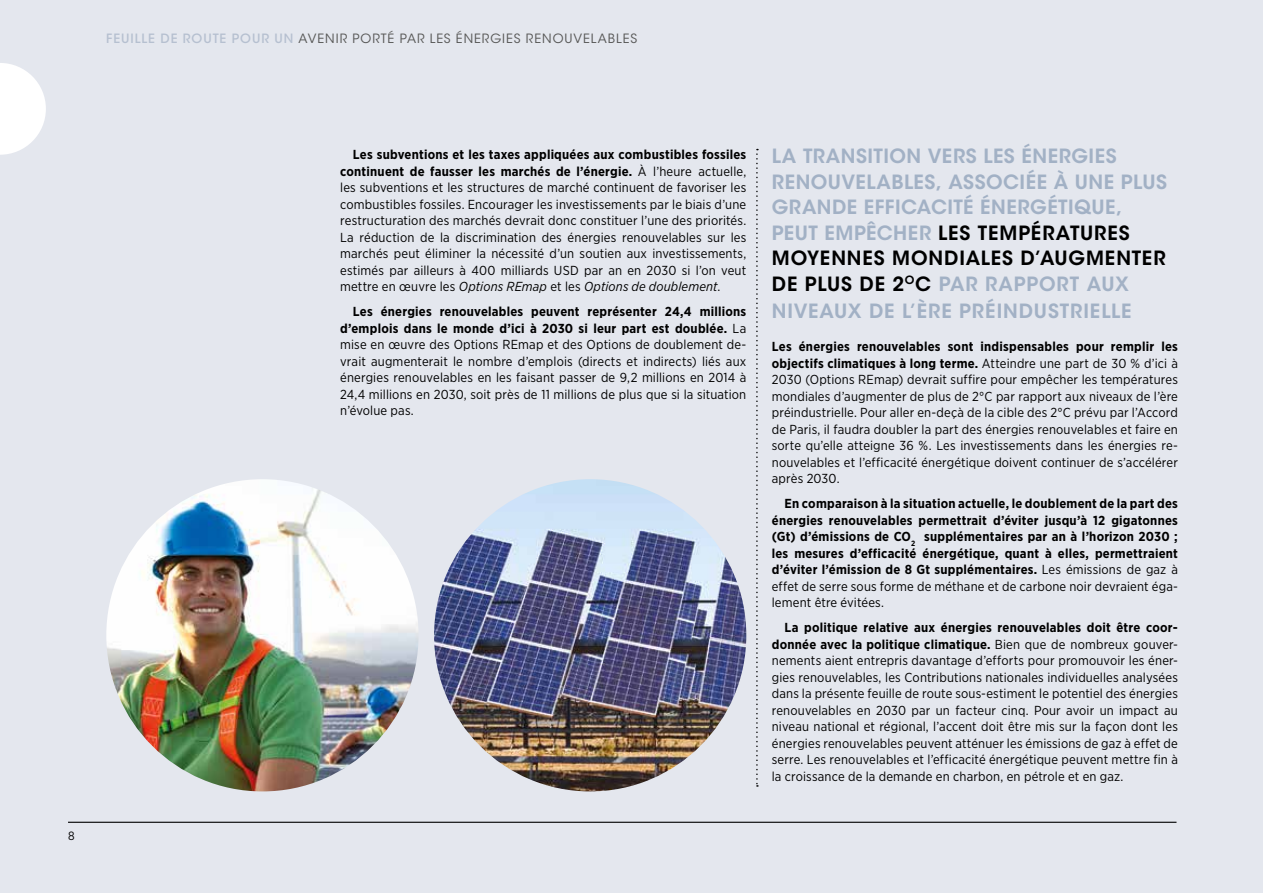
<style>
.page{position:relative;width:1263px;height:893px;background:#e4e7ee}
.page>*{position:absolute;margin:0;border:0;box-sizing:border-box;transform-origin:0 0}
.t1{font:600 19.5px/25.8px "ITC Avant Garde Std";letter-spacing:.035em;color:#a2b1c5}
.t2{font:13.05px/16.5px "Gotham Narrow";letter-spacing:.01em;color:#000;text-align:justify}
.t3{font:700 13.05px/16.5px "Gotham Narrow";letter-spacing:.015em;color:#000;text-align:justify}
.t4{font:12.75px "ITC Avant Garde Std";letter-spacing:.075em;color:#575756}
.t5{font:12px "Gotham Narrow";color:#000}
.s1{font-weight:500;color:#b6c0d0}
.s2{font-weight:700}
.s3{font-style:italic}
.s4{color:#000}
.s5{font-weight:400}
</style>
<div class="page">
<svg style="left:756px;top:149px;width:2px;height:638px"></svg>
<svg style="left:0;top:63px;width:46px;height:92px"></svg>
<img style="left:434px;top:479px;width:312px;height:312px;border-radius:156px">
<img style="left:106px;top:479px;width:313px;height:312px;border-radius:156px">
<hr style="left:68px;top:822px;width:1108px;height:1px;background:#000">
<p class="t4" style="left:106px;top:30px;width:532px"><span class="s1">FEUILLE DE ROUTE POUR UN</span> AVENIR PORTÉ PAR LES ÉNERGIES RENOUVELABLES</p>
<p class="t5" style="left:68px;top:828px;width:8px">8</p>
<p class="t2" style="left:340px;top:146px;width:408px;text-indent:13px"><span class="s2">Les subventions et les taxes appliquées aux combustibles fossiles continuent de fausser les marchés de l’énergie.</span> À l’heure actuelle, les subventions et les structures de marché continuent de favoriser les combustibles fossiles. Encourager les investissements par le biais d’une restructuration des marchés devrait donc constituer l’une des priorités.<br>La réduction de la discrimination des énergies renouvelables sur les marchés peut éliminer la nécessité d’un soutien aux investissements, estimés par ailleurs à 400 milliards USD par an en 2030 si l’on veut mettre en œuvre les <span class="s3">Options REmap</span> et les <span class="s3">Options de doublement</span>.</p>
<p class="t2" style="left:340px;top:303px;width:408px;text-indent:13px"><span class="s2">Les énergies renouvelables peuvent représenter 24,4 millions d’emplois dans le monde d’ici à 2030 si leur part est doublée.</span> La mise en œuvre des Options REmap et des Options de doublement de&shy;vrait augmenterait le nombre d’emplois (directs et indirects) liés aux énergies renouvelables en les faisant passer de 9,2 millions en 2014 à 24,4 millions en 2030, soit près de 11 millions de plus que si la situation n’évolue pas.</p>
<h1 class="t1" style="left:772px;top:143px;width:397px">LA TRANSITION VERS LES ÉNERGIES<br>RENOUVELABLES, ASSOCIÉE À UNE PLUS<br>GRANDE EFFICACITÉ ÉNERGÉTIQUE,<br>PEUT EMPÊCHER <span class="s4">LES TEMPÉRATURES<br>MOYENNES MONDIALES D’AUGMENTER<br>DE PLUS DE 2</span><sup>O</sup><span class="s4">C</span> PAR RAPPORT AUX<br>NIVEAUX DE L’ÈRE PRÉINDUSTRIELLE</h1>
<p class="t2" style="left:772px;top:338px;width:408px"><span class="s2">Les énergies renouvelables sont indispensables pour remplir les objectifs climatiques à long terme.</span> Atteindre une part de 30 % d’ici à 2030 (Options REmap) devrait suffire pour empêcher les températures mondiales d’augmenter de plus de 2°C par rapport aux niveaux de l’ère préindustrielle. Pour aller en-deçà de la cible des 2°C prévu par l’Accord de Paris, il faudra doubler la part des énergies renouvelables et faire en sorte qu’elle atteigne 36 %. Les investissements dans les énergies re&shy;nouvelables et l’efficacité énergétique doivent continuer de s’accélérer après 2030.</p>
<p class="t3" style="left:772px;top:495px;width:408px;text-indent:13px">En comparaison à la situation actuelle, le doublement de la part des énergies renouvelables permettrait d’éviter jusqu’à 12 gigatonnes (Gt) d’émissions de CO<sub>2</sub> supplémentaires par an à l’horizon 2030 ; les mesures d’efficacité énergétique, quant à elles, permettraient d’éviter l’émission de 8 Gt supplémentaires. <span class="s5">Les émissions de gaz à effet de serre sous forme de méthane et de carbone noir devraient éga&shy;lement être évitées.</span></p>
<p class="t2" style="left:772px;top:619px;width:408px;text-indent:13px"><span class="s2">La politique relative aux énergies renouvelables doit être coor&shy;donnée avec la politique climatique.</span> Bien que de nombreux gouver&shy;nements aient entrepris davantage d’efforts pour promouvoir les éner&shy;gies renouvelables, les Contributions nationales individuelles analysées dans la présente feuille de route sous-estiment le potentiel des énergies renouvelables en 2030 par un facteur cinq. Pour avoir un impact au niveau national et régional, l’accent doit être mis sur la façon dont les énergies renouvelables peuvent atténuer les émissions de gaz à effet de serre. Les renouvelables et l’efficacité énergétique peuvent mettre fin à la croissance de la demande en charbon, en pétrole et en gaz.</p>
</div>
